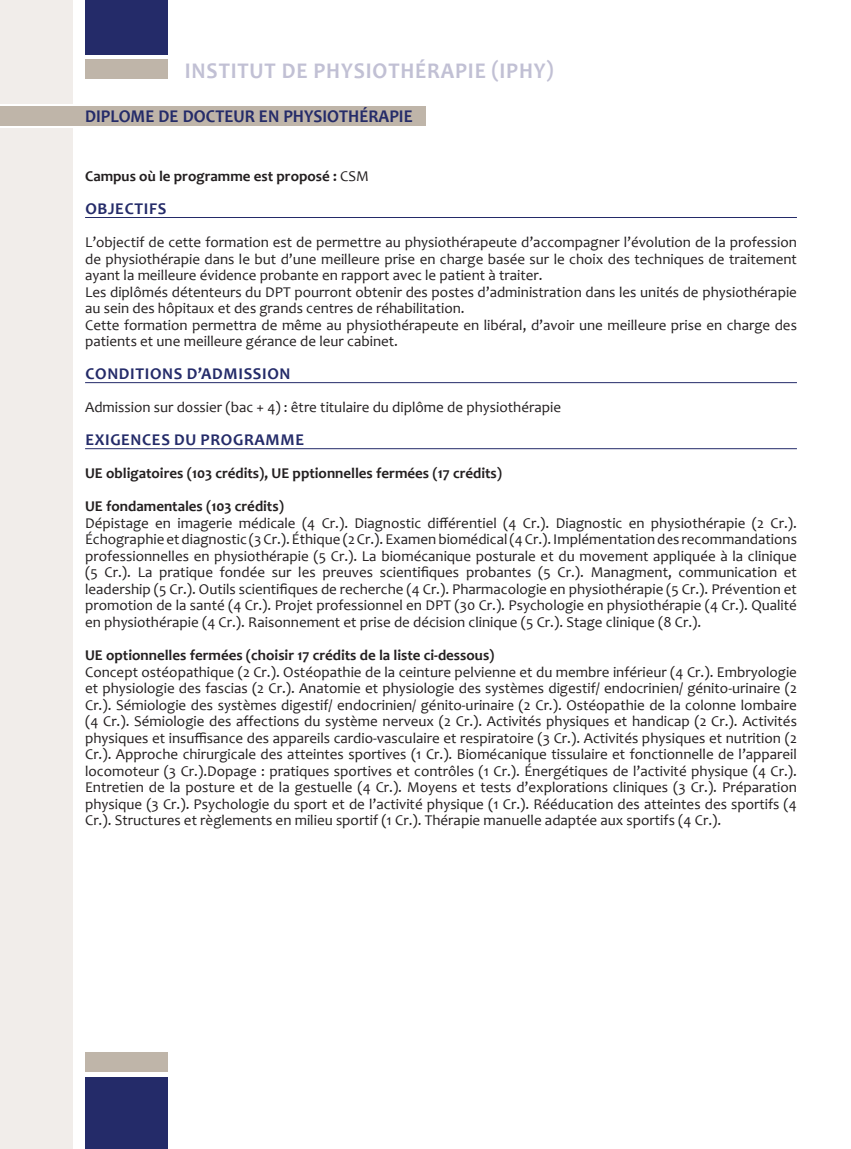
<style>
.page{position:relative;width:851px;height:1149px;background:#fff}
.page>*{position:absolute;margin:0;border:0;box-sizing:border-box;transform-origin:0 0}
.Title_name{font:700 22.5px "Candara";letter-spacing:.04em;color:#c1c0d4;scale:.95 1}
.Title_name-2{font:700 18px "Candara";color:#242b69;scale:.95 1}
.Title_Underline{font:700 16.5px "Candara";letter-spacing:.04em;color:#242b69}
.t1{font:15px/16.5px "Candara";color:#231f20;text-align:justify}
.RListC{font:700 15px "Candara";color:#231f20}
.s1{font-weight:400}
</style>
<div class="page">
<div style="left:85px;top:1076px;width:83px;height:72px;background:#242b69"></div>
<div style="left:85px;top:1051px;width:83px;height:19px;background:#bfb5a9"></div>
<div style="left:85px;top:60px;width:83px;height:19px;background:#bfb5a9"></div>
<div style="left:85px;top:0;width:83px;height:54px;background:#242b69"></div>
<div style="left:0;top:106px;width:425px;height:19px;background:#bfb5a9"></div>
<hr style="left:85px;top:217px;width:711px;height:1px;background:#242b69">
<hr style="left:85px;top:382px;width:711px;height:1px;background:#242b69">
<hr style="left:85px;top:448px;width:711px;height:1px;background:#242b69">
<div style="left:0;top:0;width:72px;height:103px;background:#f1edea"></div>
<div style="left:0;top:129px;width:72px;height:1019px;background:#f1edea"></div>
<p class="Title_name" style="left:185px;top:57px;width:389px">INSTITUT DE PHYSIOTHÉRAPIE (IPHY)</p>
<p class="Title_name-2" style="left:85px;top:105px;width:346px">DIPLOME DE DOCTEUR EN PHYSIOTHÉRAPIE</p>
<p class="RListC" style="left:85px;top:167px;width:285px">Campus où le programme est proposé : <span class="s1">CSM</span></p>
<p class="Title_Underline" style="left:85px;top:199px;width:82px">OBJECTIFS</p>
<p class="t1" style="left:85px;top:234px;width:713px">L’objectif de cette formation est de permettre au physiothérapeute d’accompagner l’évolution de la profession de physiothérapie dans le but d’une meilleure prise en charge basée sur le choix des techniques de traitement ayant la meilleure évidence probante en rapport avec le patient à traiter.</p>
<p class="t1" style="left:85px;top:283px;width:713px">Les diplômés détenteurs du DPT pourront obtenir des postes d’administration dans les unités de physiothérapie au sein des hôpitaux et des grands centres de réhabilitation.</p>
<p class="t1" style="left:85px;top:316px;width:713px">Cette formation permettra de même au physiothérapeute en libéral, d’avoir une meilleure prise en charge des patients et une meilleure gérance de leur cabinet.</p>
<p class="Title_Underline" style="left:85px;top:364px;width:207px">CONDITIONS D’ADMISSION</p>
<p class="t1" style="left:85px;top:399px;width:477px">Admission sur dossier (bac + 4) : être titulaire du diplôme de physiothérapie</p>
<p class="Title_Underline" style="left:85px;top:430px;width:220px">EXIGENCES DU PROGRAMME</p>
<p class="RListC" style="left:85px;top:464px;width:418px">UE obligatoires (103 crédits), UE pptionnelles fermées (17 crédits)</p>
<p class="RListC" style="left:85px;top:497px;width:200px">UE fondamentales (103 crédits)</p>
<p class="t1" style="left:85px;top:514px;width:713px">Dépistage en imagerie médicale (4 Cr.). Diagnostic différentiel (4 Cr.). Diagnostic en physiothérapie (2 Cr.).<br>Échographie et diagnostic (3 Cr.). Éthique (2 Cr.). Examen biomédical (4 Cr.). Implémentation des recommandations professionnelles en physiothérapie (5 Cr.). La biomécanique posturale et du movement appliquée à la clinique (5 Cr.). La pratique fondée sur les preuves scientifiques probantes (5 Cr.). Managment, communication et leadership (5 Cr.). Outils scientifiques de recherche (4 Cr.). Pharmacologie en physiothérapie (5 Cr.). Prévention et promotion de la santé (4 Cr.). Projet professionnel en DPT (30 Cr.). Psychologie en physiothérapie (4 Cr.). Qualité en physiothérapie (4 Cr.). Raisonnement et prise de décision clinique (5 Cr.). Stage clinique (8 Cr.).</p>
<p class="RListC" style="left:85px;top:646px;width:411px">UE optionnelles fermées (choisir 17 crédits de la liste ci-dessous)</p>
<p class="t1" style="left:85px;top:663px;width:713px">Concept ostéopathique (2 Cr.). Ostéopathie de la ceinture pelvienne et du membre inférieur (4 Cr.). Embryologie et physiologie des fascias (2 Cr.). Anatomie et physiologie des systèmes digestif/ endocrinien/ génito-urinaire (2<br>Cr.). Sémiologie des systèmes digestif/ endocrinien/ génito-urinaire (2 Cr.). Ostéopathie de la colonne lombaire (4 Cr.). Sémiologie des affections du système nerveux (2 Cr.). Activités physiques et handicap (2 Cr.). Activités physiques et insuffisance des appareils cardio-vasculaire et respiratoire (3 Cr.). Activités physiques et nutrition (2<br>Cr.). Approche chirurgicale des atteintes sportives (1 Cr.). Biomécanique tissulaire et fonctionnelle de l’appareil locomoteur (3 Cr.).Dopage : pratiques sportives et contrôles (1 Cr.). Énergétiques de l’activité physique (4 Cr.).<br>Entretien de la posture et de la gestuelle (4 Cr.). Moyens et tests d’explorations cliniques (3 Cr.). Préparation physique (3 Cr.). Psychologie du sport et de l’activité physique (1 Cr.). Rééducation des atteintes des sportifs (4<br>Cr.). Structures et règlements en milieu sportif (1 Cr.). Thérapie manuelle adaptée aux sportifs (4 Cr.).</p>
</div>
